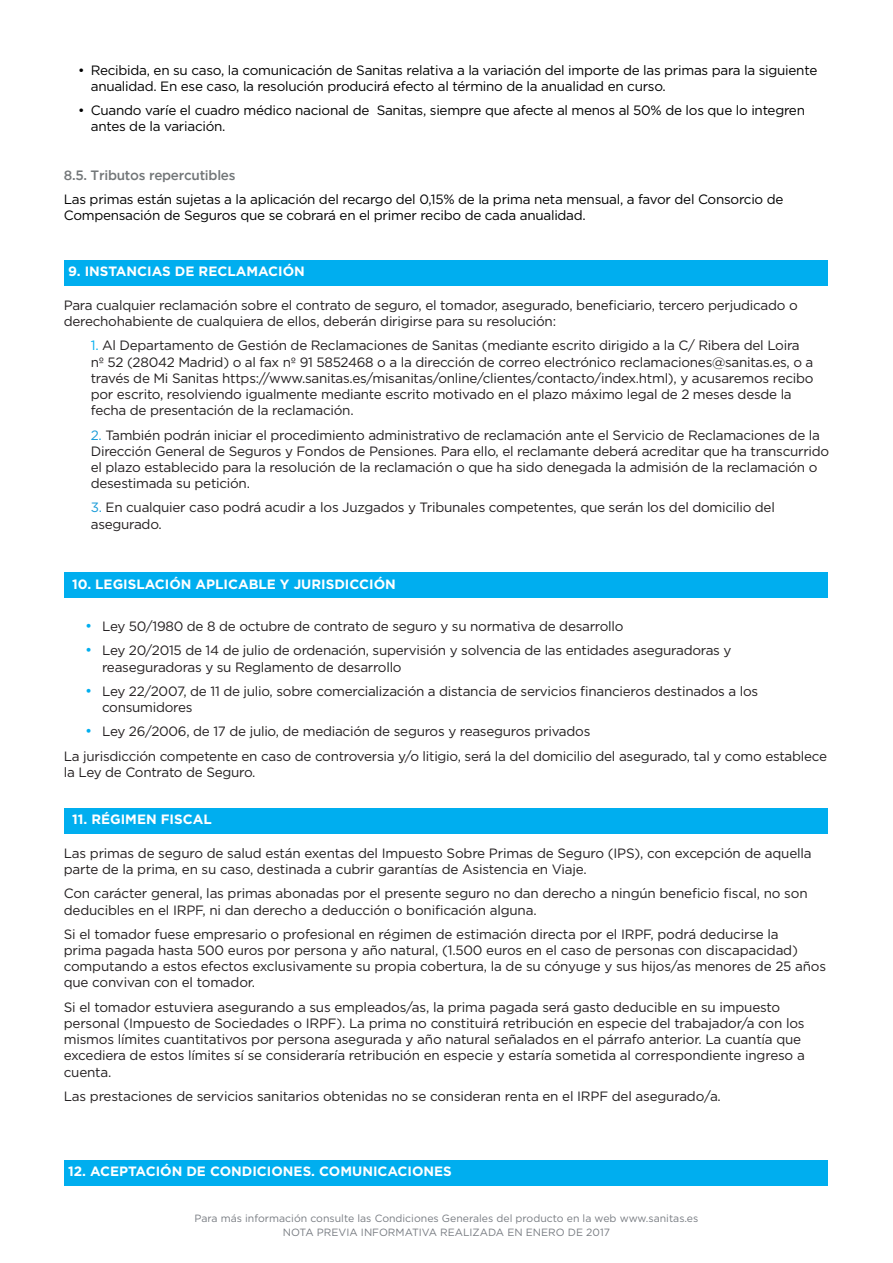
<style>
.page{position:relative;width:893px;height:1263px;background:#fff}
.page>*{position:absolute;margin:0;border:0;box-sizing:border-box;transform-origin:0 0}
.t1{font:13.5px/16.2px "Gotham";letter-spacing:-.02em;color:#231f20}
.t2{font:13.5px/16.2px "Gotham";letter-spacing:-.02em;color:#000001}
.t3{font:700 13.5px "Gotham";color:#fff}
.t4{font:500 13.5px "Gotham";letter-spacing:-.02em;color:#737779}
.t5{font:10.5px/13.5px "Gotham";color:#787c82;text-align:center}
.s1{color:#00aeef}
.s2{color:#199bd8}
.s3{font-size:14.85px;color:#00aeef}
</style>
<div class="page">
<div style="left:64px;top:260px;width:764px;height:26px;background:#00aeef"></div>
<div style="left:64px;top:573px;width:764px;height:25px;background:#00aeef"></div>
<div style="left:64px;top:808px;width:764px;height:25px;background:#00aeef"></div>
<div style="left:64px;top:1160px;width:764px;height:26px;background:#00aeef"></div>
<p class="t2" style="left:91px;top:61px;width:728px;text-indent:-13px">• Recibida, en su caso, la comunicación de Sanitas relativa a la variación del importe de las primas para la siguiente anualidad. En ese caso, la resolución producirá efecto al término de la anualidad en curso.</p>
<p class="t2" style="left:91px;top:102px;width:716px;text-indent:-13px">• Cuando varíe el cuadro médico nacional de Sanitas, siempre que afecte al menos al 50% de los que lo integren antes de la variación.</p>
<p class="t4" style="left:64px;top:170px;width:173px">8.5. Tributos repercutibles</p>
<p class="t2" style="left:64px;top:191px;width:721px">Las primas están sujetas a la aplicación del recargo del 0,15% de la prima neta mensual, a favor del Consorcio de<br>Compensación de Seguros que se cobrará en el primer recibo de cada anualidad.</p>
<p class="t3" style="left:68px;top:262px;width:238px">9. INSTANCIAS DE RECLAMACIÓN</p>
<p class="t1" style="left:64px;top:297px;width:735px">Para cualquier reclamación sobre el contrato de seguro, el tomador, asegurado, beneficiario, tercero perjudicado o derechohabiente de cualquiera de ellos, deberán dirigirse para su resolución:</p>
<p class="t1" style="left:91px;top:337px;width:724px"><span class="s1">1.</span> Al Departamento de Gestión de Reclamaciones de Sanitas (mediante escrito dirigido a la C/ Ribera del Loira nº 52 (28042 Madrid) o al fax nº 91 5852468 o a la dirección de correo electrónico reclamaciones@sanitas.es, o a través de Mi Sanitas https://www.sanitas.es/misanitas/online/clientes/contacto/index.html), y acusaremos recibo por escrito, resolviendo igualmente mediante escrito motivado en el plazo máximo legal de 2 meses desde la fecha de presentación de la reclamación.</p>
<p class="t1" style="left:91px;top:426px;width:740px"><span class="s2">2.</span> También podrán iniciar el procedimiento administrativo de reclamación ante el Servicio de Reclamaciones de la Dirección General de Seguros y Fondos de Pensiones. Para ello, el reclamante deberá acreditar que ha transcurrido el plazo establecido para la resolución de la reclamación o que ha sido denegada la admisión de la reclamación o desestimada su petición.</p>
<p class="t1" style="left:91px;top:499px;width:686px"><span class="s2">3.</span> En cualquier caso podrá acudir a los Juzgados y Tribunales competentes, que serán los del domicilio del asegurado.</p>
<p class="t3" style="left:72px;top:575px;width:325px">10. LEGISLACIÓN APLICABLE Y JURISDICCIÓN</p>
<p class="t1" style="left:85px;top:618px;width:540px"><span class="s3">•</span> Ley 50/1980 de 8 de octubre de contrato de seguro y su normativa de desarrollo</p>
<p class="t1" style="left:102px;top:642px;width:631px;text-indent:-17px"><span class="s3">•</span> Ley 20/2015 de 14 de julio de ordenación, supervisión y solvencia de las entidades aseguradoras y reaseguradoras y su Reglamento de desarrollo</p>
<p class="t1" style="left:102px;top:683px;width:658px;text-indent:-17px"><span class="s3">•</span> Ley 22/2007, de 11 de julio, sobre comercialización a distancia de servicios financieros destinados a los consumidores</p>
<p class="t1" style="left:64px;top:719px;width:765px;line-height:24.3px;text-indent:21px"><span class="s3">•</span> Ley 26/2006, de 17 de julio, de mediación de seguros y reaseguros privados<br>La jurisdicción competente en caso de controversia y/o litigio, será la del domicilio del asegurado, tal y como establece</p>
<p class="t1" style="left:64px;top:763px;width:193px">la Ley de Contrato de Seguro.</p>
<p class="t3" style="left:72px;top:810px;width:141px">11. RÉGIMEN FISCAL</p>
<p class="t1" style="left:64px;top:845px;width:749px">Las primas de seguro de salud están exentas del Impuesto Sobre Primas de Seguro (IPS), con excepción de aquella parte de la prima, en su caso, destinada a cubrir garantías de Asistencia en Viaje.</p>
<p class="t1" style="left:64px;top:885px;width:745px">Con carácter general, las primas abonadas por el presente seguro no dan derecho a ningún beneficio fiscal, no son deducibles en el IRPF, ni dan derecho a deducción o bonificación alguna.</p>
<p class="t1" style="left:64px;top:926px;width:764px">Si el tomador fuese empresario o profesional en régimen de estimación directa por el IRPF, podrá deducirse la<br>prima pagada hasta 500 euros por persona y año natural, (1.500 euros en el caso de personas con discapacidad) computando a estos efectos exclusivamente su propia cobertura, la de su cónyuge y sus hijos/as menores de 25 años que convivan con el tomador.</p>
<p class="t1" style="left:64px;top:998px;width:742px">Si el tomador estuviera asegurando a sus empleados/as, la prima pagada será gasto deducible en su impuesto personal (Impuesto de Sociedades o IRPF). La prima no constituirá retribución en especie del trabajador/a con los mismos límites cuantitativos por persona asegurada y año natural señalados en el párrafo anterior. La cuantía que excediera de estos límites sí se consideraría retribución en especie y estaría sometida al correspondiente ingreso a cuenta.</p>
<p class="t1" style="left:64px;top:1088px;width:659px">Las prestaciones de servicios sanitarios obtenidas no se consideran renta en el IRPF del asegurado/a.</p>
<p class="t3" style="left:68px;top:1162px;width:385px">12. ACEPTACIÓN DE CONDICIONES. COMUNICACIONES</p>
<p class="t5" style="left:195px;top:1212px;width:505px">Para más información consulte las Condiciones Generales del producto en la web www.sanitas.es<br>NOTA PREVIA INFORMATIVA REALIZADA EN ENERO DE 2017</p>
</div>
